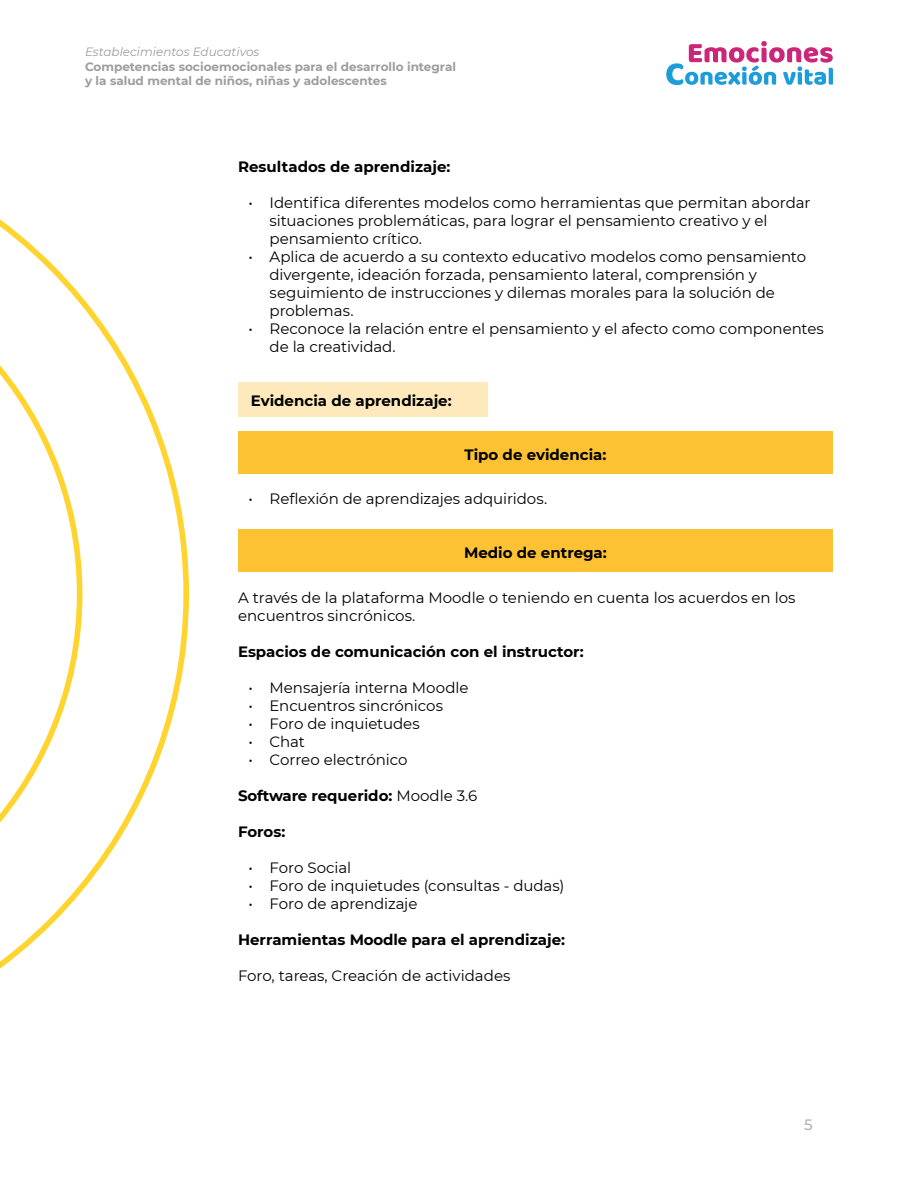
<style>
.page{position:relative;width:918px;height:1188px;background:#fff}
.page>*{position:absolute;margin:0;border:0;box-sizing:border-box;transform-origin:0 0}
.Listado{font:15px/18px "Montserrat";letter-spacing:-.005em;color:#000}
.Cuerpo{font:15px/18px "Montserrat";color:#000}
.Subtitulo{font:700 15px "Montserrat";color:#000}
.Cuerpo-2{font:700 15px "Montserrat";color:#000}
.t1{font:500 15px "Montserrat";color:#b3b2b2}
.t2{font:700 12px/14.4px "Montserrat";color:#9d9d9c}
.t3{font:italic 12px "Montserrat";color:#9d9d9c}
.s1{font-weight:400}
</style>
<div class="page">
<svg style="left:666px;top:41px;width:167px;height:44px"></svg>
<svg style="left:0;top:219px;width:189px;height:750px"></svg>
<div style="left:238px;top:383px;width:249px;height:34px;background:#fde9bb"></div>
<div style="left:238px;top:431px;width:595px;height:43px;background:#fcc233"></div>
<div style="left:238px;top:530px;width:595px;height:42px;background:#fcc233"></div>
<p class="t3" style="left:85px;top:44px;width:176px">Establecimientos Educativos</p>
<p class="t2" style="left:85px;top:59px;width:373px">Competencias socioemocionales para el desarrollo integral y la salud mental de niños, niñas y adolescentes</p>
<h2 class="Subtitulo" style="left:238px;top:155px;width:214px">Resultados de aprendizaje:</h2>
<p class="Listado" style="left:270px;top:193px;width:542px;text-indent:-21px">• Identifica diferentes modelos como herramientas que permitan abordar situaciones problemáticas, para lograr el pensamiento creativo y el pensamiento crítico.</p>
<p class="Listado" style="left:270px;top:247px;width:538px;text-indent:-21px">• Aplica de acuerdo a su contexto educativo modelos como pensamiento divergente, ideación forzada, pensamiento lateral, comprensión y seguimiento de instrucciones y dilemas morales para la solución de problemas.</p>
<p class="Listado" style="left:270px;top:319px;width:556px;text-indent:-21px">• Reconoce la relación entre el pensamiento y el afecto como componentes de la creatividad.</p>
<h2 class="Subtitulo" style="left:251px;top:389px;width:202px">Evidencia de aprendizaje:</h2>
<p class="Cuerpo-2" style="left:465px;top:443px;width:143px">Tipo de evidencia:</p>
<p class="Listado" style="left:249px;top:489px;width:300px">• Reflexión de aprendizajes adquiridos.</p>
<h2 class="Subtitulo" style="left:464px;top:542px;width:144px">Medio de entrega:</h2>
<p class="Cuerpo" style="left:238px;top:588px;width:559px">A través de la plataforma Moodle o teniendo en cuenta los acuerdos en los encuentros sincrónicos.</p>
<h2 class="Subtitulo" style="left:238px;top:640px;width:347px">Espacios de comunicación con el instructor:</h2>
<p class="Listado" style="left:249px;top:678px;width:221px">• Mensajería interna Moodle</p>
<p class="Listado" style="left:249px;top:696px;width:196px">• Encuentros sincrónicos</p>
<p class="Listado" style="left:249px;top:714px;width:173px">• Foro de inquietudes</p>
<p class="Listado" style="left:249px;top:732px;width:58px">• Chat</p>
<p class="Listado" style="left:249px;top:750px;width:160px">• Correo electrónico</p>
<p class="Cuerpo-2" style="left:238px;top:784px;width:241px">Software requerido: <span class="s1">Moodle 3.6</span></p>
<h2 class="Subtitulo" style="left:238px;top:820px;width:49px">Foros:</h2>
<p class="Listado" style="left:249px;top:858px;width:104px">• Foro Social</p>
<p class="Listado" style="left:249px;top:876px;width:317px">• Foro de inquietudes (consultas - dudas)</p>
<p class="Listado" style="left:249px;top:894px;width:170px">• Foro de aprendizaje</p>
<p class="Cuerpo-2" style="left:238px;top:928px;width:329px">Herramientas Moodle para el aprendizaje:</p>
<p class="Cuerpo" style="left:238px;top:966px;width:274px">Foro, tareas, Creación de actividades</p>
<p class="t1" style="left:804px;top:1114px;width:10px">5</p>
</div>
